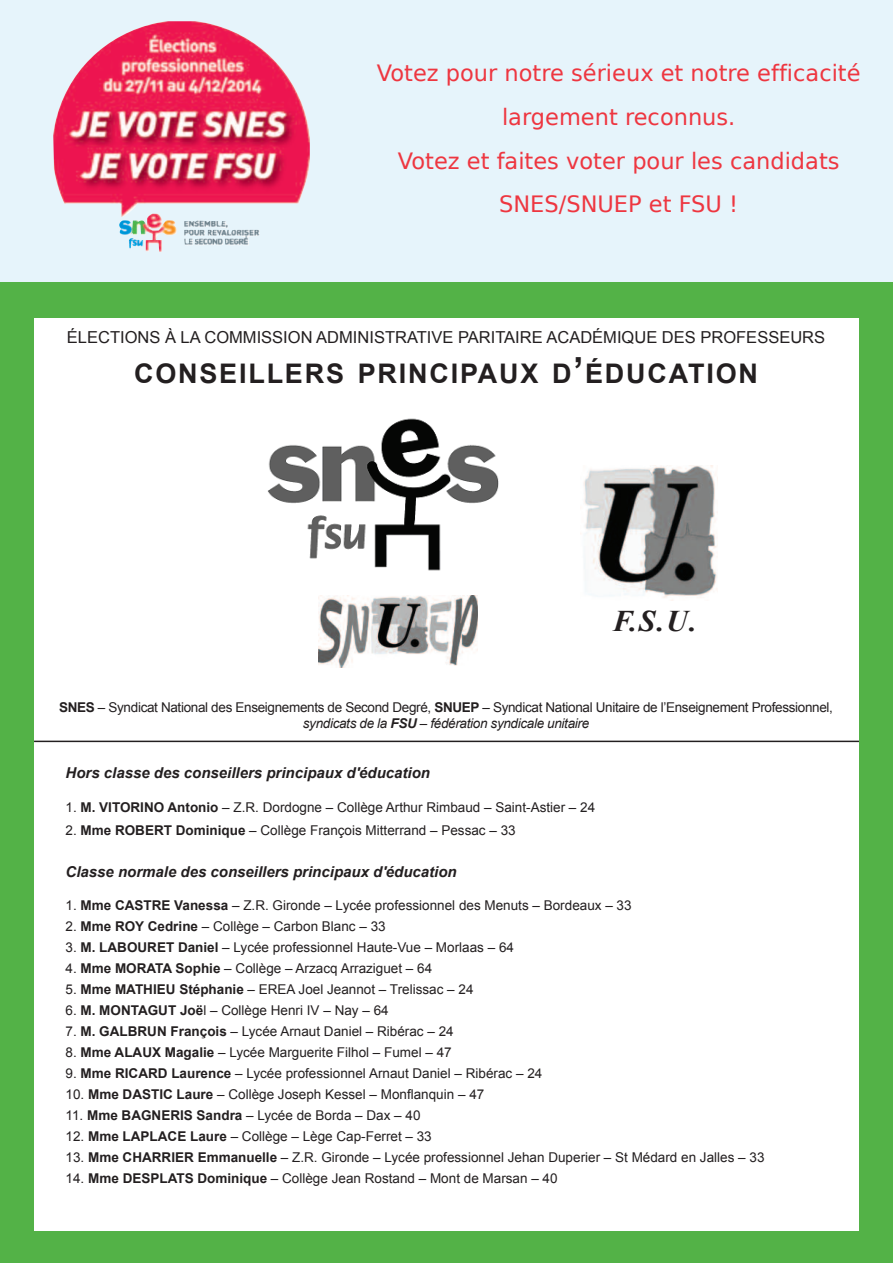
<style>
.page{position:relative;width:893px;height:1263px;background:#fff}
.page>*{position:absolute;margin:0;border:0;box-sizing:border-box;transform-origin:0 0}
.t1{font:italic 700 30px "Times New Roman";color:#231f20}
.t2{font:700 27px "Arial";letter-spacing:.065em;color:#231f20}
.t3{font:22.5px/43.5px "DejaVu Sans";color:#ee3640;text-align:center}
.t4{font:16.5px "Arial";color:#231f20}
.t5{font:italic 700 15px "Arial";color:#231f20}
.t6{font:13.5px "Arial";color:#231f20}
.t7{font:13.5px/16.2px "Arial";letter-spacing:-.025em;color:#231f20;text-align:center}
.s1{font-size:36px}
.s2{font-weight:700}
.s3{font-style:italic}
.s4{font-weight:700;font-style:italic}
</style>
<div class="page">
<div style="left:0;top:0;width:893px;height:314px;background:#e6f4fb"></div>
<div style="left:0;top:282px;width:893px;height:981px;background:#53b247"></div>
<div style="left:34px;top:318px;width:824px;height:912px;background:#fff"></div>
<img style="left:318px;top:596px;width:160px;height:72px">
<img style="left:583px;top:466px;width:134px;height:135px">
<img style="left:53px;top:21px;width:257px;height:231px">
<hr style="left:34px;top:741px;width:825px;height:1px;background:#231f20">
<img style="left:267px;top:418px;width:232px;height:153px">
<h3 class="t3" style="left:377px;top:52px;width:485px">Votez pour notre sérieux et notre efficacité largement reconnus.<br>Votez et faites voter pour les candidats snes/snueP et Fsu !</h3>
<p class="t4" style="left:67px;top:328px;width:760px">ÉLECTIONS À LA COMMISSION ADMINISTRATIVE PARITAIRE ACADÉMIQUE DES PROFESSEURS</p>
<h2 class="t2" style="left:134px;top:359px;width:625px">CONSEILLERS PRINCIPAUX D<span class="s1">’</span>éDUCATION</h2>
<h1 class="t1" style="left:612px;top:605px;width:86px">F.s.u.</h1>
<p class="t7" style="left:59px;top:699px;width:775px"><span class="s2">SNES</span> – Syndicat National des Enseignements de Second Degré, <span class="s2">SNUEP</span> – Syndicat National Unitaire de l’Enseignement Professionnel, <span class="s3">syndicats de la</span> <span class="s4">FSU</span> <span class="s3">– fédération syndicale unitaire</span></p>
<p class="t5" style="left:66px;top:764px;width:366px">Hors classe des conseillers principaux d'éducation</p>
<p class="t6" style="left:66px;top:800px;width:531px">1. <span class="s2">M. VITORINO Antonio</span> – Z.R. Dordogne – Collège Arthur Rimbaud – Saint-Astier – 24</p>
<p class="t6" style="left:66px;top:822px;width:452px">2. <span class="s2">Mme ROBERT Dominique</span> – Collège François Mitterrand – Pessac – 33</p>
<p class="t5" style="left:66px;top:864px;width:393px">Classe normale des conseillers principaux d'éducation</p>
<p class="t6" style="left:66px;top:898px;width:568px">1. <span class="s2">Mme CASTRE Vanessa</span> – Z.R. Gironde – Lycée professionnel des Menuts – Bordeaux – 33</p>
<p class="t6" style="left:66px;top:919px;width:322px">2. <span class="s2">Mme ROY Cedrine</span> – Collège – Carbon Blanc – 33</p>
<p class="t6" style="left:66px;top:940px;width:450px">3. <span class="s2">M. LABOURET Daniel</span> – Lycée professionnel Haute-Vue – Morlaas – 64</p>
<p class="t6" style="left:66px;top:961px;width:368px">4. <span class="s2">Mme MORATA Sophie</span> – Collège – Arzacq Arraziguet – 64</p>
<p class="t6" style="left:66px;top:982px;width:409px">5. <span class="s2">Mme MATHIEU Stéphanie</span> – EREA Joel Jeannot – Trelissac – 24</p>
<p class="t6" style="left:66px;top:1003px;width:325px">6. <span class="s2">M. MONTAGUT Joë</span>l – Collège Henri IV – Nay – 64</p>
<p class="t6" style="left:66px;top:1024px;width:390px">7. <span class="s2">M. GALBRUN François</span> – Lycée Arnaut Daniel – Ribérac – 24</p>
<p class="t6" style="left:66px;top:1045px;width:388px">8. <span class="s2">Mme ALAUX Magalie</span> – Lycée Marguerite Filhol – Fumel – 47</p>
<p class="t6" style="left:66px;top:1066px;width:478px">9. <span class="s2">Mme RICARD Laurence</span> – Lycée professionnel Arnaut Daniel – Ribérac – 24</p>
<p class="t6" style="left:66px;top:1087px;width:420px">10. <span class="s2">Mme DASTIC Laure</span> – Collège Joseph Kessel – Monflanquin – 47</p>
<p class="t6" style="left:66px;top:1108px;width:356px">11. <span class="s2">Mme BAGNERIS Sandra</span> – Lycée de Borda – Dax – 40</p>
<p class="t6" style="left:66px;top:1129px;width:368px">12. <span class="s2">Mme LAPLACE Laure</span> – Collège – Lège Cap-Ferret – 33</p>
<p class="t6" style="left:66px;top:1150px;width:700px">13. <span class="s2">Mme CHARRIER Emmanuelle</span> – Z.R. Gironde – Lycée professionnel Jehan Duperier – St Médard en Jalles – 33</p>
<p class="t6" style="left:66px;top:1171px;width:493px">14. <span class="s2">Mme DESPLATS Dominique</span> – Collège Jean Rostand – Mont de Marsan – 40</p>
</div>
